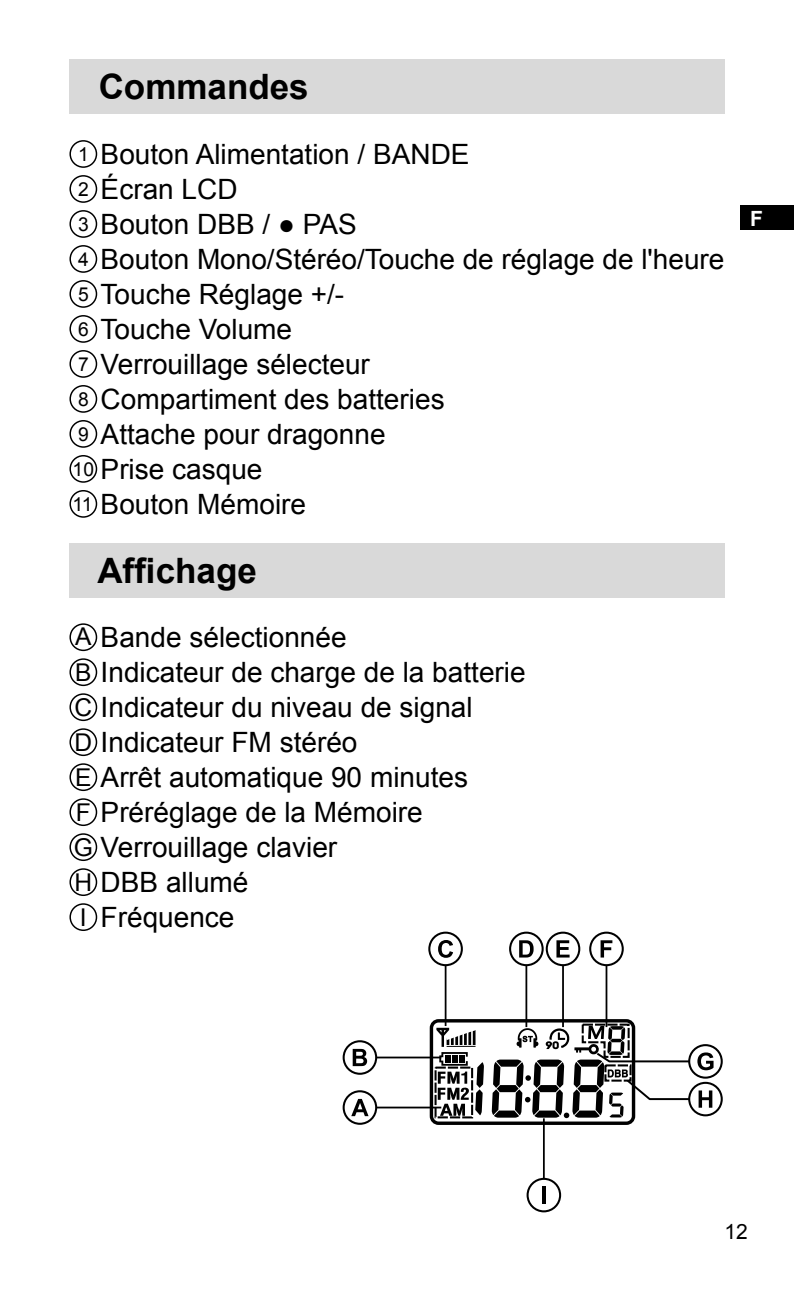
<style>
.page{position:relative;width:794px;height:1290px;background:#fff}
.page>*{position:absolute;margin:0;border:0;box-sizing:border-box;transform-origin:0 0}
.t1{font:700 35px "Arial";color:#000}
.t2{font:28px/35px "Arial";color:#000}
.t3{font:24.5px/35px "Arial";color:#000;text-align:justify}
.t4{font:21px "Arial";color:#000}
.t5{font:700 21px "Arial";color:#fff}
.t6{font:19.25px/35px "Arial";color:#000}
</style>
<div class="page">
<div style="left:741px;top:206px;width:53px;height:24px;background:#000"></div>
<div style="left:69px;top:60px;width:655px;height:54px;background:#d9d9d9"></div>
<div style="left:69px;top:140px;width:28px;height:28px;border:1px solid #000;border-radius:50%"></div>
<div style="left:69px;top:175px;width:28px;height:28px;border:1px solid #000;border-radius:50%"></div>
<div style="left:69px;top:210px;width:28px;height:28px;border:1px solid #000;border-radius:50%"></div>
<div style="left:69px;top:245px;width:28px;height:28px;border:1px solid #000;border-radius:50%"></div>
<div style="left:69px;top:280px;width:28px;height:28px;border:1px solid #000;border-radius:50%"></div>
<div style="left:69px;top:315px;width:28px;height:28px;border:1px solid #000;border-radius:50%"></div>
<div style="left:69px;top:350px;width:28px;height:28px;border:1px solid #000;border-radius:50%"></div>
<div style="left:69px;top:385px;width:28px;height:28px;border:1px solid #000;border-radius:50%"></div>
<div style="left:69px;top:420px;width:28px;height:28px;border:1px solid #000;border-radius:50%"></div>
<div style="left:69px;top:455px;width:28px;height:28px;border:1px solid #000;border-radius:50%"></div>
<div style="left:69px;top:490px;width:28px;height:28px;border:1px solid #000;border-radius:50%"></div>
<div style="left:69px;top:543px;width:655px;height:54px;background:#d9d9d9"></div>
<div style="left:69px;top:623px;width:28px;height:28px;border:1px solid #000;border-radius:50%"></div>
<div style="left:69px;top:658px;width:28px;height:28px;border:1px solid #000;border-radius:50%"></div>
<div style="left:69px;top:693px;width:28px;height:28px;border:1px solid #000;border-radius:50%"></div>
<div style="left:69px;top:728px;width:28px;height:28px;border:1px solid #000;border-radius:50%"></div>
<div style="left:69px;top:763px;width:28px;height:28px;border:1px solid #000;border-radius:50%"></div>
<div style="left:69px;top:798px;width:28px;height:28px;border:1px solid #000;border-radius:50%"></div>
<div style="left:69px;top:833px;width:28px;height:28px;border:1px solid #000;border-radius:50%"></div>
<div style="left:69px;top:868px;width:28px;height:28px;border:1px solid #000;border-radius:50%"></div>
<div style="left:69px;top:903px;width:28px;height:28px;border:1px solid #000;border-radius:50%"></div>
<div style="left:430px;top:1019px;width:205px;height:106px;border:3px solid #000;border-radius:7px"></div>
<svg style="left:436px;top:1027px;width:48px;height:89px"></svg>
<hr style="left:525px;top:938px;width:2px;height:89px;background:#000">
<svg style="left:510px;top:932px;width:32px;height:33px"></svg>
<div style="left:509px;top:931px;width:34px;height:35px;border:2px solid #000;border-radius:50%"></div>
<svg style="left:519px;top:940px;width:14px;height:17px"></svg>
<hr style="left:562px;top:938px;width:2px;height:89px;background:#000">
<svg style="left:547px;top:932px;width:32px;height:33px"></svg>
<div style="left:546px;top:931px;width:34px;height:35px;border:2px solid #000;border-radius:50%"></div>
<svg style="left:556px;top:940px;width:13px;height:17px"></svg>
<hr style="left:605px;top:938px;width:2px;height:89px;background:#000">
<svg style="left:590px;top:932px;width:33px;height:33px"></svg>
<div style="left:589px;top:931px;width:35px;height:35px;border:2px solid #000;border-radius:50%"></div>
<svg style="left:600px;top:940px;width:12px;height:17px"></svg>
<hr style="left:349px;top:1056px;width:92px;height:2px;background:#000">
<svg style="left:344px;top:1041px;width:32px;height:33px"></svg>
<div style="left:343px;top:1040px;width:34px;height:35px;border:2px solid #000;border-radius:50%"></div>
<svg style="left:353px;top:1049px;width:14px;height:17px"></svg>
<div style="left:434px;top:1066px;width:39px;height:52px;border:2px dashed #000"></div>
<hr style="left:349px;top:1106px;width:92px;height:2px;background:#000">
<svg style="left:344px;top:1091px;width:32px;height:33px"></svg>
<div style="left:343px;top:1090px;width:34px;height:35px;border:2px solid #000;border-radius:50%"></div>
<svg style="left:351px;top:1099px;width:17px;height:17px"></svg>
<div style="left:688px;top:1044px;width:34px;height:34px;border:2px solid #000;border-radius:50%"></div>
<hr style="left:543px;top:1118px;width:2px;height:88px;background:#000">
<div style="left:527px;top:1179px;width:33px;height:32px;background:#fff;border-radius:50%"></div>
<div style="left:526px;top:1178px;width:35px;height:34px;border:2px solid #000;border-radius:50%"></div>
<hr style="left:542px;top:1186px;width:3px;height:18px;background:#000">
<div style="left:688px;top:1082px;width:34px;height:34px;border:2px solid #000;border-radius:50%"></div>
<svg style="left:492px;top:1022px;width:226px;height:96px"></svg>
<div style="left:604px;top:1064px;width:27px;height:17px;border:2px dashed #000"></div>
<hr style="left:445px;top:938px;width:1px;height:88px;background:#000">
<svg style="left:429px;top:932px;width:33px;height:33px"></svg>
<div style="left:428px;top:931px;width:35px;height:35px;border:2px solid #000;border-radius:50%"></div>
<svg style="left:438px;top:940px;width:15px;height:18px"></svg>
<p class="t1" style="left:99px;top:64px;width:212px">Commandes</p>
<p class="t2" style="left:101px;top:137px;width:625px">Bouton Alimentation / BANDE<br>Écran LCD<br>Bouton DBB / ● PAS<br>Bouton Mono/Stéréo/Touche de réglage de l'heure<br>Touche Réglage +/-<br>Touche Volume<br>Verrouillage sélecteur<br>Compartiment des batteries<br>Attache pour dragonne<br>Prise casque<br>Bouton Mémoire</p>
<p class="t6" style="left:73px;top:137px;width:23px">1<br>2<br>3<br>4<br>5<br>6<br>7<br>8<br>9<br>1 0<br>11</p>
<p class="t1" style="left:97px;top:547px;width:161px">Affichage</p>
<p class="t3" style="left:74px;top:619px;width:21px">A B C D E F G H I</p>
<p class="t2" style="left:101px;top:620px;width:426px">Bande sélectionnée<br>Indicateur de charge de la batterie<br>Indicateur du niveau de signal<br>Indicateur FM stéréo<br>Arrêt automatique 90 minutes<br>Préréglage de la Mémoire<br>Verrouillage clavier<br>DBB allumé<br>Fréquence</p>
<p class="t5" style="left:750px;top:205px;width:14px">F</p>
<p class="t4" style="left:724px;top:1217px;width:11px">12</p>
</div>
